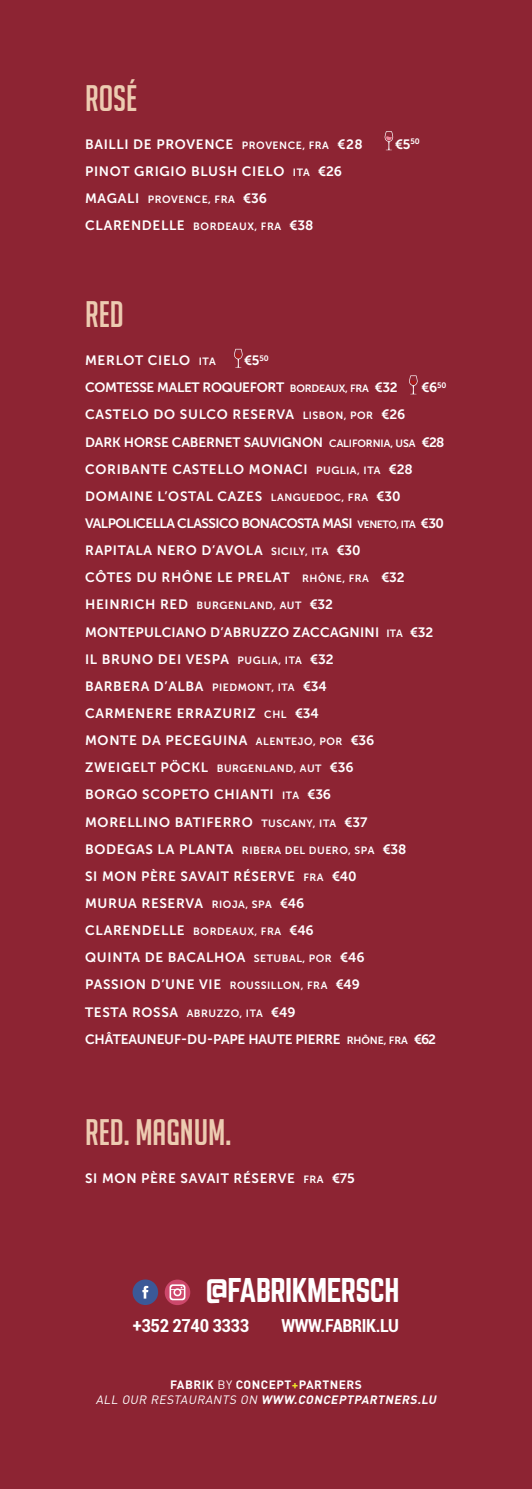
<style>
.page{position:relative;width:532px;height:1489px;background:#fff}
.page>*{position:absolute;margin:0;border:0;box-sizing:border-box;transform-origin:0 0}
.t1{font:36px "Big Noodle Titling";color:#edcbb1}
.t2{font:30px "Norwester";letter-spacing:-.02em;color:#fff}
.t3{font:700 condensed 18px "Roboto";letter-spacing:-.02em;color:#fff}
.t4{font:13.5px/27.2px "Museo Sans 700";letter-spacing:.05em;color:#fff}
.t5{font:13.5px/27.2px "Museo Sans 700";letter-spacing:-.02em;color:#fff}
.t6{font:italic 700 12px/15px "DINOT";color:#fff;text-align:center}
.t7{font:10.5px "Museo Sans 700";letter-spacing:.05em;color:#fff}
.s1{font-size:10.5px}
.s2{font-size:13.5px}
.s3{font-style:normal}
.s4{font-weight:400;font-style:normal}
.s5{font-style:normal;color:#ece429}
.s6{font-weight:400}
</style>
<div class="page">
<div style="left:0;top:0;width:531px;height:1488px;background:#8d2433"></div>
<svg style="left:234px;top:349px;width:9px;height:19px"></svg>
<svg style="left:409px;top:375px;width:8px;height:20px"></svg>
<svg style="left:384px;top:131px;width:9px;height:20px"></svg>
<svg style="left:132px;top:1279px;width:26px;height:25px"></svg>
<svg style="left:165px;top:1279px;width:25px;height:25px"></svg>
<h1 class="t1" style="left:85px;top:79px;width:54px">ROSÉ</h1>
<p class="t4" style="left:85px;top:130px;width:279px">BAILLI DE PROVENCE <span class="s1">PROVENCE, FRA</span> €28</p>
<p class="t4" style="left:395px;top:130px;width:26px">€5<sup>50</sup></p>
<p class="t4" style="left:85px;top:158px;width:258px">PINOT GRIGIO BLUSH CIELO <span class="s1">ITA</span> €26</p>
<p class="t7" style="left:85px;top:193px;width:183px"><span class="s2">MAGALI</span> PROVENCE, FRA <span class="s2">€36</span></p>
<p class="t4" style="left:85px;top:212px;width:229px">CLARENDELLE <span class="s1">BORDEAUX, FRA</span> €38</p>
<h1 class="t1" style="left:85px;top:295px;width:40px">RED</h1>
<p class="t4" style="left:85px;top:347px;width:132px">MERLOT CIELO <span class="s1">ITA</span></p>
<p class="t5" style="left:85px;top:347px;width:314px;text-indent:159px">€5<sup>50<br></sup>COMTESSE MALET ROQUEFORT <span class="s1">BORDEAUX, FRA</span> €32</p>
<p class="t4" style="left:421px;top:374px;width:26px">€6<sup>50</sup></p>
<p class="t4" style="left:85px;top:401px;width:360px">CASTELO DO SULCO RESERVA <span class="s1">LISBON, POR</span> €26<br>DARK HORSE CABERNET SAUVIGNON <span class="s1">CALIFORNIA, USA</span> €28<br>CORIBANTE CASTELLO MONACI <span class="s1">PUGLIA, ITA</span> €28<br>DOMAINE L’OSTAL CAZES <span class="s1">LANGUEDOC, FRA</span> €30<br>VALPOLICELLA CLASSICO BONACOSTA MASI <span class="s1">VENETO, ITA</span> €30<br>RAPITALA NERO D’AVOLA <span class="s1">SICILY, ITA</span> €30<br>CÔTES DU RHÔNE LE PRELAT <span class="s1">RHÔNE, FRA</span> €32<br>HEINRICH RED <span class="s1">BURGENLAND, AUT</span> €32<br>MONTEPULCIANO D’ABRUZZO ZACCAGNINI <span class="s1">ITA</span> €32<br>IL BRUNO DEI VESPA <span class="s1">PUGLIA, ITA</span> €32<br>BARBERA D’ALBA <span class="s1">PIEDMONT, ITA</span> €34<br>CARMENERE ERRAZURIZ <span class="s1">CHL</span> €34<br>MONTE DA PECEGUINA <span class="s1">ALENTEJO, POR</span> €36<br>ZWEIGELT PÖCKL <span class="s1">BURGENLAND, AUT</span> €36<br>BORGO SCOPETO CHIANTI <span class="s1">ITA</span> €36<br>MORELLINO BATIFERRO <span class="s1">TUSCANY, ITA</span> €37<br>BODEGAS LA PLANTA <span class="s1">RIBERA DEL DUERO, SPA</span> €38<br>SI MON PÈRE SAVAIT RÉSERVE <span class="s1">FRA</span> €40<br>MURUA RESERVA <span class="s1">RIOJA, SPA</span> €46<br>CLARENDELLE <span class="s1">BORDEAUX, FRA</span> €46<br>QUINTA DE BACALHOA <span class="s1">SETUBAL, POR</span> €46<br>PASSION D’UNE VIE <span class="s1">ROUSSILLON, FRA</span> €49<br>TESTA ROSSA <span class="s1">ABRUZZO, ITA</span> €49<br>CHÂTEAUNEUF-DU-PAPE HAUTE PIERRE <span class="s1">RHÔNE, FRA</span> €62</p>
<h1 class="t1" style="left:85px;top:1112px;width:148px">RED. MAGNUM.</h1>
<p class="t4" style="left:85px;top:1164px;width:271px">SI MON PÈRE SAVAIT RÉSERVE <span class="s1">FRA</span> €75</p>
<h2 class="t2" style="left:206px;top:1275px;width:195px">@FABRIKMERSCH</h2>
<h3 class="t3" style="left:133px;top:1312px;width:118px">+352 2740 3333</h3>
<h3 class="t3" style="left:281px;top:1312px;width:119px">WWW.FABRIK.LU</h3>
<p class="t6" style="left:96px;top:1376px;width:344px"><span class="s3">FABRIK</span> <span class="s4">BY</span> <span class="s3">CONCEPT</span><span class="s5">+</span><span class="s3">PARTNERS<br></span><span class="s6">ALL OUR RESTAURANTS ON</span> WWW.CONCEPTPARTNERS.LU</p>
</div>
